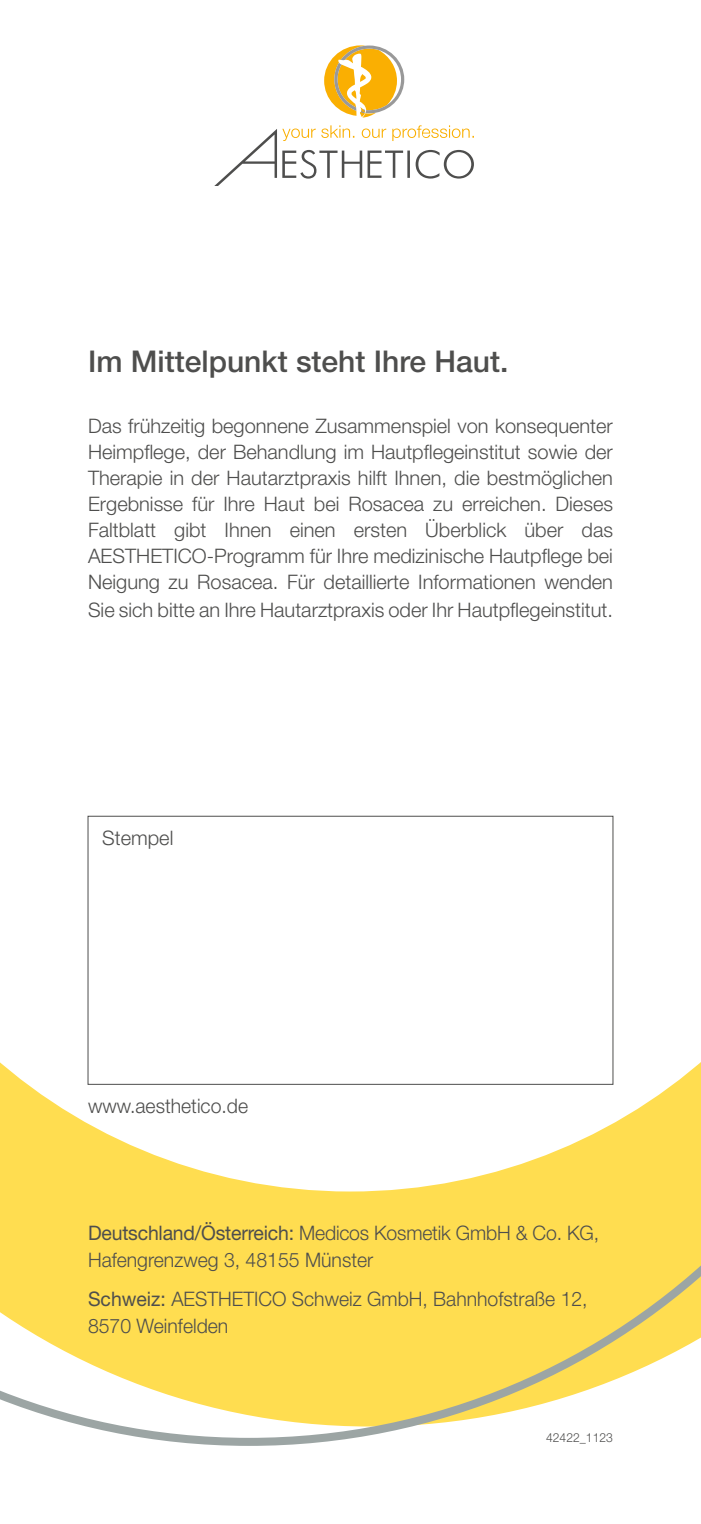
<style>
.page{position:relative;width:701px;height:1524px;background:#fff}
.page>*{position:absolute;margin:0;border:0;box-sizing:border-box;transform-origin:0 0}
.Headline{font:500 30px "Helvetica Neue LT Pro";color:#4e4e4d}
.Fließtext{font:300 20px/26.2px "Helvetica Neue LT Pro";color:#4e4e4d;text-align:justify}
.Produkttext{font:300 20px/27.5px "Helvetica Neue LT Pro";color:#4e4e4d}
.Produkttext-2{font:300 12.5px "Helvetica Neue LT Pro";color:#4e4e4d}
.s1{font-weight:400}
</style>
<div class="page">
<svg style="left:0;top:1027px;width:700px;height:419px"></svg>
<div style="left:88px;top:816px;width:525px;height:268px;border:1px solid #4e4e4d"></div>
<svg style="left:324px;top:45px;width:80px;height:73px"></svg>
<svg style="left:214px;top:125px;width:259px;height:61px"></svg>
<p class="Headline" style="left:88px;top:343px;width:422px">Im Mittelpunkt steht Ihre Haut.</p>
<p class="Fließtext" style="left:88px;top:412px;width:526px">Das frühzeitig begonnene Zusammenspiel von konsequenter Heimpflege, der Behandlung im Hautpflegeinstitut sowie der Therapie in der Hautarztpraxis hilft Ihnen, die bestmöglichen Ergebnisse für Ihre Haut bei Rosacea zu erreichen. Dieses Faltblatt gibt Ihnen einen ersten Überblick über das AESTHETICO-Programm für Ihre medizinische Hautpflege bei Neigung zu Rosacea. Für detaillierte Informationen wenden Sie sich bitte an Ihre Hautarztpraxis oder Ihr Hautpflegeinstitut.</p>
<p class="Fließtext" style="left:102px;top:824px;width:73px">Stempel</p>
<p class="Produkttext" style="left:88px;top:1092px;width:161px">www.aesthetico.de</p>
<p class="Produkttext" style="left:88px;top:1218px;width:512px"><span class="s1">Deutschland/Österreich:</span> Medicos Kosmetik GmbH &amp; Co. KG,<br>Hafengrenzweg 3, 48155 Münster</p>
<p class="Produkttext" style="left:88px;top:1284px;width:501px"><span class="s1">Schweiz:</span> AESTHETICO Schweiz GmbH, Bahnhofstraße 12,<br>8570 Weinfelden</p>
<p class="Produkttext-2" style="left:546px;top:1429px;width:68px">42422_1123</p>
</div>
